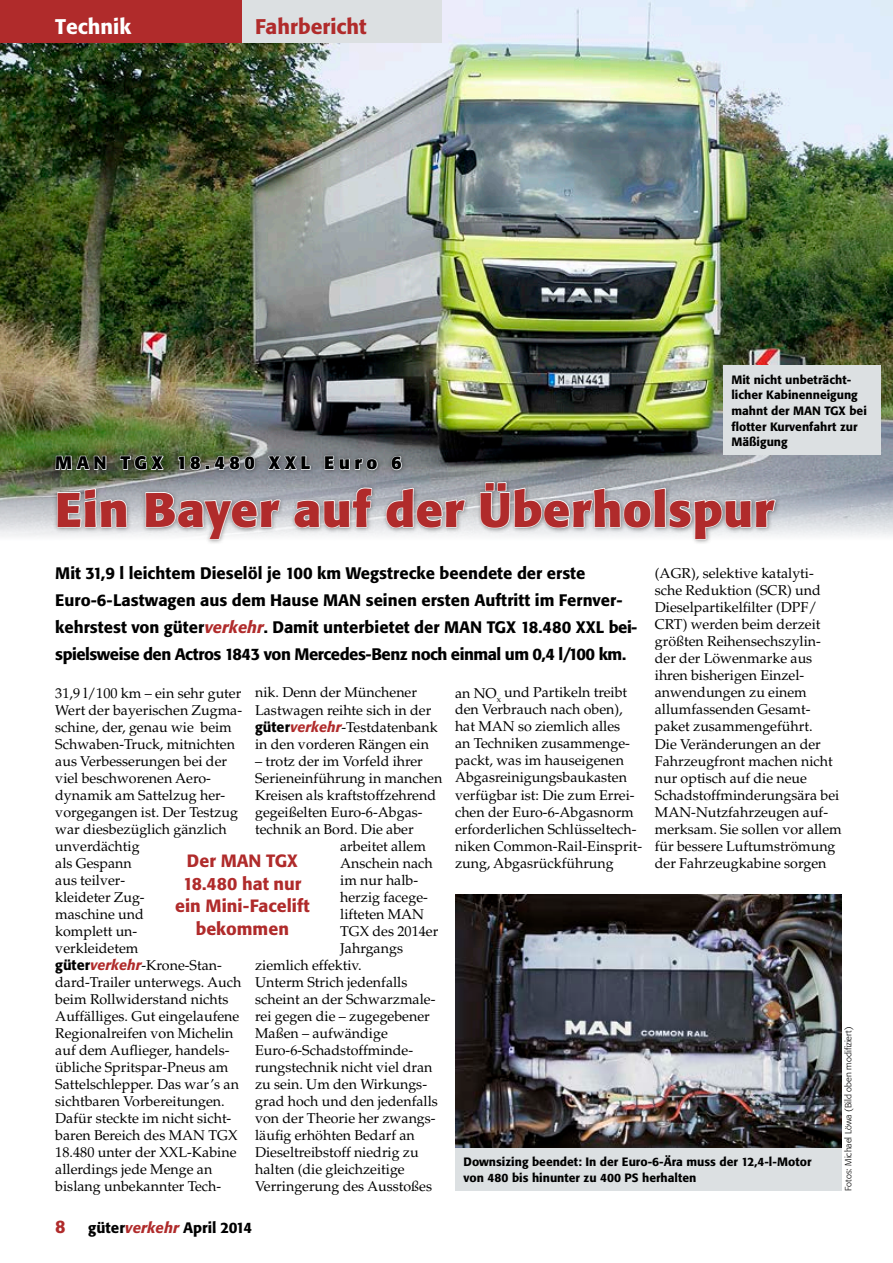
<style>
.page{position:relative;width:893px;height:1263px;background:#fff}
.page>*{position:absolute;margin:0;border:0;box-sizing:border-box;transform-origin:0 0}
.t1{font:700 48px "Formata BQ";letter-spacing:.015em;color:#b02b2b}
.t2{font:500 21px "Formata BQ";color:#b02b2b}
.t3{font:500 21px "Formata BQ";color:#fff}
.t4{font:700 18px "Formata BQ";letter-spacing:.25em;color:#000}
.t5{font:500 18px "Formata BQ";color:#b02b2b}
.t6{font:500 17.7px/22.5px "Formata BQ";color:#b02b2b;text-align:center}
.t7{font:500 16.5px/27px "Formata BQ";color:#000}
.t8{font:500 15px "Formata BQ";color:#000}
.t9{font:14.25px/17px "Palatino";color:#000}
.t10{font:500 12px/15.8px "Formata BQ";color:#000}
.t11{font:300 9px "Formata BQ";color:#000}
.s1{font-style:italic;color:#b02b2b}
.s2{font-family:"Formata BQ";font-weight:500}
.s3{font-family:"Formata BQ";font-weight:500;font-style:italic;color:#b02b2b}
</style>
<div class="page">
<img style="left:0;top:0;width:893px;height:537px">
<div style="left:51px;top:451px;width:730px;height:94px;background:#000;opacity:.4"></div>
<svg style="left:54px;top:420px;width:325px;height:125px"></svg>
<svg style="left:385px;top:418px;width:81px;height:111px"></svg>
<svg style="left:479px;top:414px;width:298px;height:131px"></svg>
<div style="left:723px;top:366px;width:157px;height:89px;background:#dce0e2"></div>
<img style="left:455px;top:894px;width:387px;height:254px">
<div style="left:455px;top:1148px;width:387px;height:43px;background:#dce0e2"></div>
<div style="left:0;top:0;width:242px;height:43px;background:#b02b2b"></div>
<div style="left:242px;top:0;width:200px;height:43px;background:#dce0e2"></div>
<h2 class="t3" style="left:55px;top:14px;width:77px">Technik</h2>
<h2 class="t2" style="left:255px;top:14px;width:113px">Fahrbericht</h2>
<p class="t10" style="left:731px;top:371px;width:137px">Mit nicht unbeträcht&shy;licher Kabinenneigung mahnt der MAN TGX bei flotter Kurvenfahrt zur<br>Mäßigung</p>
<p class="t4" style="left:55px;top:452px;width:348px">MAN TGX 18.480 XXL Euro 6</p>
<h1 class="t1" style="left:55px;top:480px;width:720px">Ein Bayer auf der Überholspur</h1>
<p class="t7" style="left:55px;top:559px;width:584px">Mit 31,9 l leichtem Dieselöl je 100 km Wegstrecke beendete der erste Euro-6-Lastwagen aus dem Hause MAN seinen ersten Auftritt im Fernver&shy;kehrstest von güter<span class="s1">verkehr</span>. Damit unterbietet der MAN TGX 18.480 XXL bei&shy;spielsweise den Actros 1843 von Mercedes-Benz noch einmal um 0,4 l/100 km.</p>
<p class="t9" style="left:655px;top:565px;width:188px">(AGR), selektive katalyti&shy;sche Reduktion (SCR) und<br>Dieselpartikelfilter (DPF/<br>CRT) werden beim derzeit größten Reihensechszylin&shy;der der Löwenmarke aus ihren bisherigen Einzel&shy;anwendungen zu einem allumfassenden Gesamt&shy;paket zusammengeführt.<br>Die Veränderungen an der<br>Fahrzeugfront machen nicht nur optisch auf die neue<br>Schadstoffminderungsära bei<br>MAN-Nutzfahrzeugen auf&shy;merksam. Sie sollen vor allem für bessere Luftumströmung der Fahrzeugkabine sorgen</p>
<p class="t9" style="left:455px;top:684px;width:189px">an NO<sub>x</sub> und Partikeln treibt den Verbrauch nach oben), hat MAN so ziemlich alles<br>an Techniken zusammenge&shy;packt, was im hauseigenen<br>Abgasreinigungsbaukasten verfügbar ist: Die zum Errei&shy;chen der Euro-6-Abgasnorm erforderlichen Schlüsseltech&shy;niken Common-Rail-Einsprit&shy;zung, Abgasrückführung</p>
<p class="t9" style="left:255px;top:684px;width:184px">nik. Denn der Münchener<br>Lastwagen reihte sich in der <span class="s2">güter</span><span class="s3">verkehr</span>-Testdatenbank in den vorderen Rängen ein</p>
<p class="t9" style="left:255px;top:752px;width:169px">– trotz der im Vorfeld ihrer</p>
<p class="t9" style="left:255px;top:769px;width:189px">Serieneinführung in manchen</p>
<p class="t9" style="left:255px;top:786px;width:182px">Kreisen als kraftstoffzehrend</p>
<p class="t9" style="left:255px;top:803px;width:169px">gegeißelten Euro-6-Abgas-</p>
<p class="t9" style="left:255px;top:820px;width:160px">technik an Bord. Die aber</p>
<p class="t9" style="left:340px;top:837px;width:87px">arbeitet allem</p>
<p class="t9" style="left:340px;top:854px;width:94px">Anschein nach</p>
<p class="t9" style="left:340px;top:871px;width:79px">im nur halb-</p>
<p class="t9" style="left:340px;top:889px;width:89px">herzig facege-</p>
<p class="t9" style="left:340px;top:906px;width:85px">lifteten MAN</p>
<p class="t9" style="left:340px;top:923px;width:100px">TGX des 2014er</p>
<p class="t9" style="left:340px;top:940px;width:64px">Jahrgangs</p>
<p class="t9" style="left:255px;top:957px;width:108px">ziemlich effektiv.</p>
<p class="t9" style="left:255px;top:974px;width:154px">Unterm Strich jedenfalls</p>
<p class="t9" style="left:255px;top:991px;width:182px">scheint an der Schwarzmale-</p>
<p class="t9" style="left:255px;top:1008px;width:176px">rei gegen die – zugegebener</p>
<p class="t9" style="left:255px;top:1025px;width:134px">Maßen – aufwändige</p>
<p class="t9" style="left:255px;top:1042px;width:160px">Euro-6-Schadstoffminde-</p>
<p class="t9" style="left:255px;top:1059px;width:179px">rungstechnik nicht viel dran</p>
<p class="t9" style="left:255px;top:1076px;width:173px">zu sein. Um den Wirkungs-</p>
<p class="t9" style="left:255px;top:1093px;width:184px">grad hoch und den jedenfalls</p>
<p class="t9" style="left:255px;top:1110px;width:182px">von der Theorie her zwangs-</p>
<p class="t9" style="left:255px;top:1127px;width:161px">läufig erhöhten Bedarf an</p>
<p class="t9" style="left:255px;top:1144px;width:165px">Dieseltreibstoff niedrig zu</p>
<p class="t9" style="left:255px;top:1161px;width:151px">halten (die gleichzeitige</p>
<p class="t9" style="left:255px;top:1178px;width:178px">Verringerung des Ausstoßes</p>
<p class="t9" style="left:55px;top:685px;width:188px">31,9 l/100 km – ein sehr guter<br>Wert der bayerischen Zugma&shy;schine, der, genau wie beim<br>Schwaben-Truck, mitnichten aus Verbesserungen bei der viel beschworenen Aero&shy;dynamik am Sattelzug her&shy;vorgegangen ist. Der Testzug war diesbezüglich gänzlich unverdächtig<br>als Gespann<br>aus teilver-<br>kleideter Zug-<br>maschine und<br>komplett un-<br>verkleidetem <span class="s2">güter</span><span class="s3">verkehr</span>-Krone-Stan&shy;dard-Trailer unterwegs. Auch beim Rollwiderstand nichts<br>Auffälliges. Gut eingelaufene<br>Regionalreifen von Michelin auf dem Auflieger, handels&shy;übliche Spritspar-Pneus am<br>Sattelschlepper. Das war’s an sichtbaren Vorbereitungen.<br>Dafür steckte im nicht sicht&shy;baren Bereich des MAN TGX<br>18.480 unter der XXL-Kabine allerdings jede Menge an bislang unbekannter Tech-</p>
<p class="t6" style="left:175px;top:850px;width:136px">Der MAN TGX<br>18.480 hat nur ein Mini-Facelift bekommen</p>
<p class="t11" style="left:843px;top:1191px;width:166px;rotate:-90deg">Fotos: Michael Löwa (Bild oben modifiziert)</p>
<p class="t10" style="left:463px;top:1154px;width:350px">Downsizing beendet: In der Euro-6-Ära muss der 12,4-l-Motor von 480 bis hinunter zu 400 PS herhalten</p>
<p class="t5" style="left:55px;top:1216px;width:12px">8</p>
<p class="t8" style="left:88px;top:1218px;width:165px">güter<span class="s1">verkehr</span> April 2014</p>
</div>
